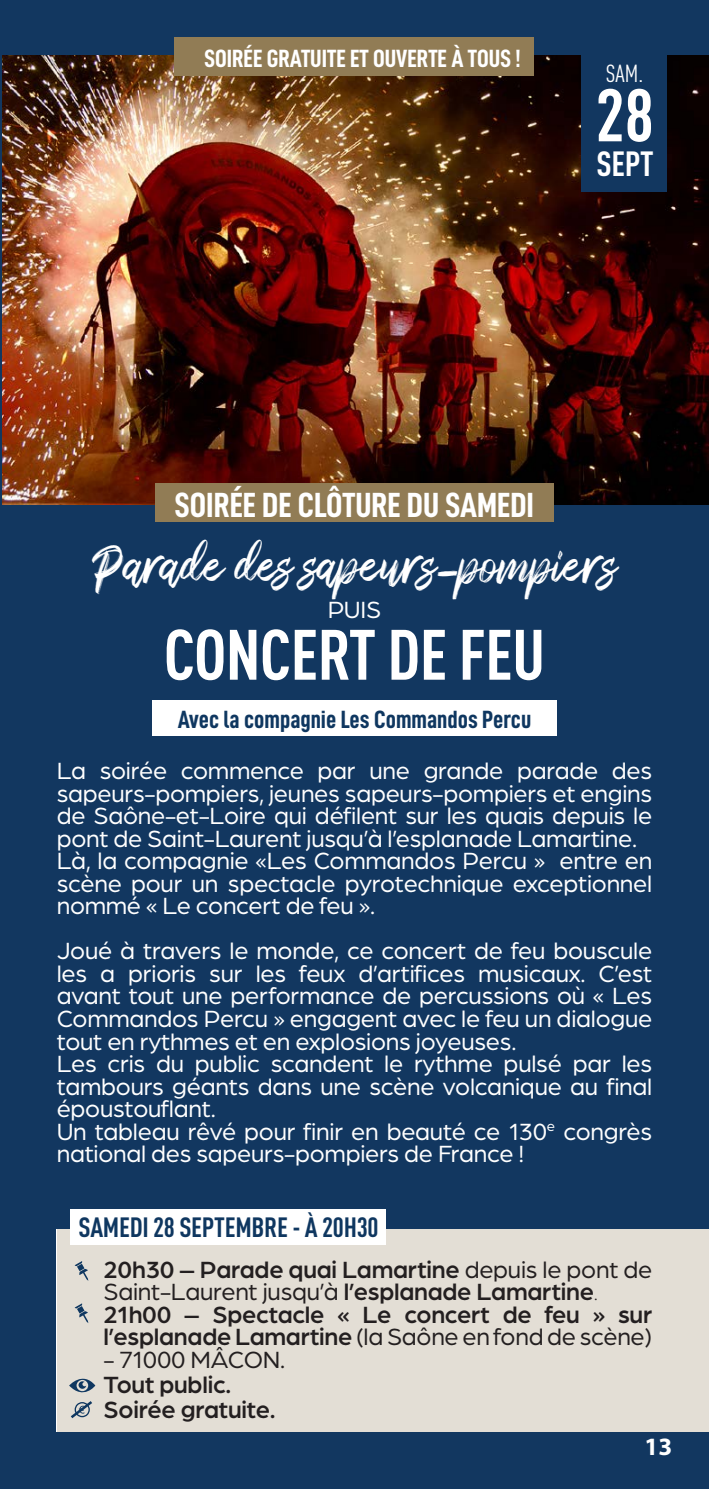
<style>
.page{position:relative;width:709px;height:1489px;background:#fff}
.page>*{position:absolute;margin:0;border:0;box-sizing:border-box;transform-origin:0 0}
.t1{font:700 73px "DIN Cond";color:#fff}
.t2{font:700 70px "DIN Cond";letter-spacing:-.01em;color:#fff}
.t3{font:45px "Sparose";letter-spacing:-.01em;color:#fff}
.t4{font:35px "D DIN Condensed Bold";color:#fff}
.t5{font:700 34.5px "DIN Cond";color:#fff}
.t6{font:700 27.5px "DIN Cond";letter-spacing:-.01em;color:#0f3760}
.t7{font:25px/22.5px "Arboria";letter-spacing:-.01em;color:#fff;text-align:justify}
.t8{font:500 25px/22.5px "Arboria";letter-spacing:-.01em;color:#231f20}
.t9{font:25px "D DIN Condensed Bold";color:#0f3760}
.t10{font:25px "D DIN Condensed Bold";color:#fff}
.t11{font:25px "Arboria";letter-spacing:-.01em;color:#231f20}
.t12{font:700 25px "Myriad Pro";color:#fff}
.t13{font:24.25px "DIN Cond";color:#fff}
.s1{font-weight:400}
.s2{font-weight:300}
</style>
<div class="page">
<div style="left:0;top:0;width:709px;height:1488px;background:#123760"></div>
<img style="left:2px;top:56px;width:707px;height:448px">
<div style="left:581px;top:54px;width:85px;height:138px;background:#123760"></div>
<div style="left:57px;top:1229px;width:652px;height:202px;background:#e3ded5"></div>
<div style="left:175px;top:37px;width:359px;height:39px;background:#917c55"></div>
<div style="left:155px;top:482px;width:398px;height:39px;background:#917c55"></div>
<div style="left:152px;top:700px;width:404px;height:35px;background:#fff"></div>
<svg style="left:75px;top:1261px;width:13px;height:19px"></svg>
<svg style="left:75px;top:1303px;width:13px;height:19px"></svg>
<div style="left:70px;top:1209px;width:316px;height:35px;background:#fff"></div>
<svg style="left:69px;top:1378px;width:26px;height:41px"></svg>
<p class="t10" style="left:204px;top:45px;width:318px">SOIRÉE GRATUITE ET OUVERTE À TOUS !</p>
<p class="t13" style="left:606px;top:60px;width:39px">SAM.</p>
<p class="t1" style="left:595px;top:71px;width:60px">28</p>
<p class="t5" style="left:596px;top:143px;width:59px">SEPT</p>
<p class="t4" style="left:175px;top:485px;width:360px">SOIRÉE DE CLÔTURE DU SAMEDI</p>
<p class="t3" style="left:92px;top:534px;width:526px">Parade des sapeurs-pompiers</p>
<p class="t7" style="left:328px;top:597px;width:55px">PUIS</p>
<p class="t2" style="left:164px;top:612px;width:383px">CONCERT DE FEU</p>
<p class="t9" style="left:178px;top:705px;width:355px">Avec la compagnie Les Commandos Percu</p>
<p class="t7" style="left:57px;top:758px;width:597px">La soirée commence par une grande parade des sapeurs-pompiers, jeunes sapeurs-pompiers et engins de Saône-et-Loire qui défilent sur les quais depuis le pont de Saint-Laurent jusqu’à l’esplanade Lamartine.</p>
<p class="t7" style="left:57px;top:848px;width:597px">Là, la compagnie «Les Commandos Percu » entre en scène pour un spectacle pyrotechnique exceptionnel nommé « Le concert de feu ».</p>
<p class="t7" style="left:57px;top:938px;width:597px">Joué à travers le monde, ce concert de feu bouscule les a prioris sur les feux d’artifices musicaux. C’est avant tout une performance de percussions où « Les Commandos Percu » engagent avec le feu un dialogue tout en rythmes et en explosions joyeuses.</p>
<p class="t7" style="left:57px;top:1051px;width:597px">Les cris du public scandent le rythme pulsé par les tambours géants dans une scène volcanique au final époustouflant.</p>
<p class="t7" style="left:57px;top:1118px;width:597px">Un tableau rêvé pour finir en beauté ce 130<sup>e</sup> congrès national des sapeurs-pompiers de France !</p>
<p class="t6" style="left:78px;top:1210px;width:301px">SAMEDI 28 SEPTEMBRE - À 20H30</p>
<p class="t8" style="left:103px;top:1256px;width:550px">20h30 – Parade quai Lamartine <span class="s1">depuis le pont de<br>Saint-Laurent jusqu’à</span> l’esplanade Lamartine<span class="s2">.</span></p>
<p class="t8" style="left:103px;top:1301px;width:550px">21h00 – Spectacle « Le concert de feu » sur l’esplanade Lamartine <span class="s1">(la Saône en fond de scène)</span></p>
<p class="t11" style="left:103px;top:1343px;width:183px">- 71000 MÂCON.</p>
<p class="t8" style="left:103px;top:1371px;width:129px">Tout public.</p>
<p class="t8" style="left:103px;top:1396px;width:174px">Soirée gratuite.</p>
<p class="t12" style="left:644px;top:1429px;width:29px">13</p>
</div>
